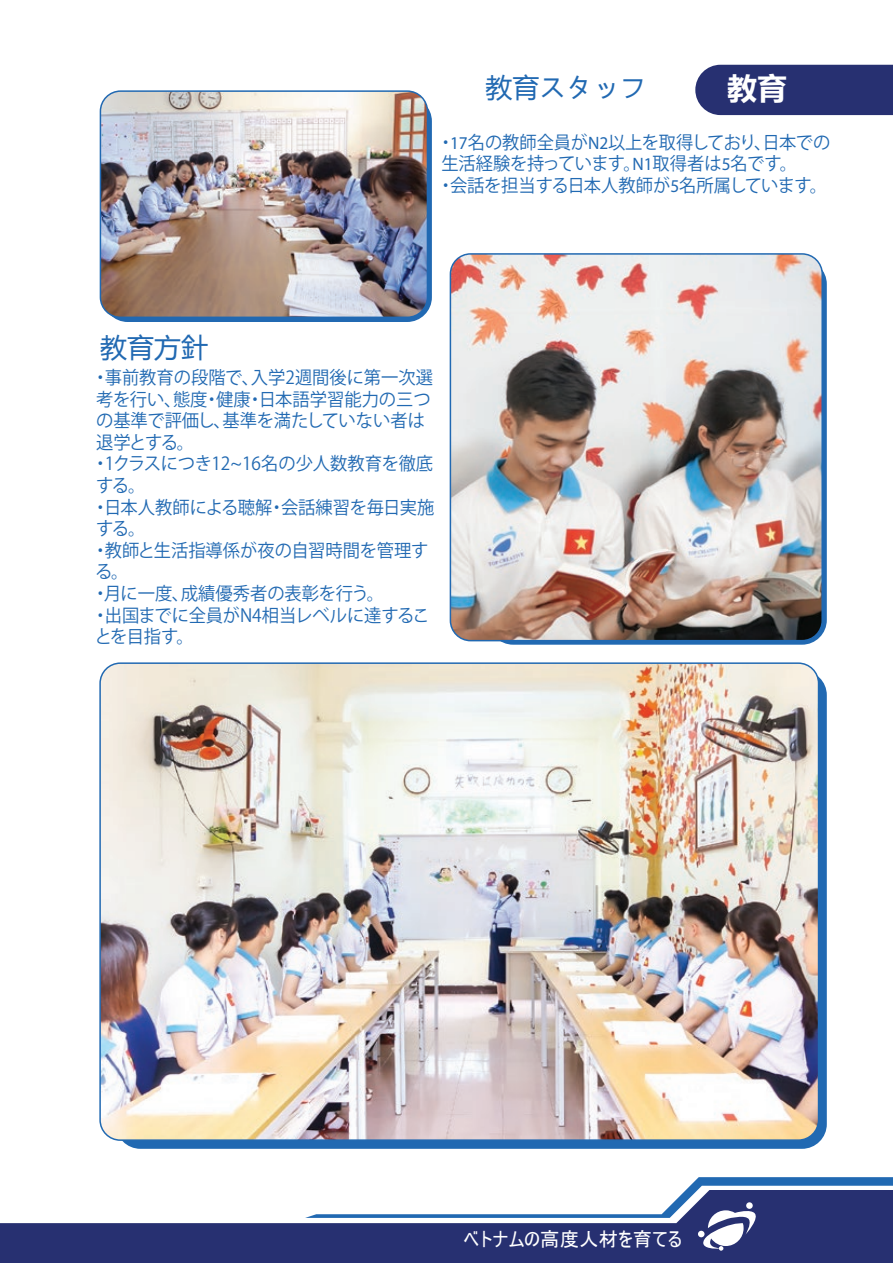
<style>
.page{position:relative;width:893px;height:1263px;background:#fff}
.page>*{position:absolute;margin:0;border:0;box-sizing:border-box;transform-origin:0 0}
.t1{font:700 30px "Microsoft Ya Hei";color:#fff}
.t2{font:27px "Microsoft Ya Hei";color:#2169b2}
.t3{font:19.5px "MS UI Gothic";color:#fff}
.t4{font:18px/21.6px "Koz Go Pr 6 N";color:#2169b2;scale:.96 1}
.t5{font:18px/21.6px "Koz Go Pr 6 N";letter-spacing:-.02em;color:#2169b2;scale:.96 1}
.s1{font-family:"Myriad Pro"}
</style>
<div class="page">
<div style="left:695px;top:65px;width:198px;height:50px;background:#273071"></div>
<div style="left:103px;top:97px;width:329px;height:225px;background:#2169b2;border-radius:25px"></div>
<img style="left:100px;top:93px;width:327px;height:224px">
<div style="left:100px;top:90px;width:328px;height:228px;border:2px solid #2169b2;border-radius:20px"></div>
<div style="left:116px;top:670px;width:711px;height:479px;background:#2169b2;border-radius:25px"></div>
<img style="left:102px;top:665px;width:716px;height:473px">
<div style="left:488px;top:259px;width:339px;height:386px;background:#2169b2;border-radius:25px"></div>
<img style="left:450px;top:254px;width:372px;height:387px">
<div style="left:450px;top:253px;width:373px;height:388px;border:2px solid #2169b2;border-radius:20px"></div>
<div style="left:0;top:1223px;width:893px;height:40px;background:#273071"></div>
<svg style="left:305px;top:1177px;width:588px;height:74px"></svg>
<h2 class="t2" style="left:485px;top:69px;width:163px">教育スタッフ</h2>
<h1 class="t1" style="left:727px;top:67px;width:61px">教育</h1>
<p class="t5" style="left:437px;top:132px;width:411px">・<span class="s1">17</span>名の教師全員が<span class="s1">N2</span>以上を取得しており、日本での生活経験を持っています。<span class="s1">N1</span>取得者は<span class="s1">5</span>名です。<br>・会話を担当する日本人教師が<span class="s1">5</span>名所属しています。</p>
<h2 class="t2" style="left:100px;top:329px;width:109px">教育方針</h2>
<p class="t4" style="left:92px;top:367px;width:358px">・事前教育の段階で、入学2週間後に第一次選考を行い、態度・健康・日本語学習能力の三つの基準で評価し、基準を満たしていない者は退学とする。<br>・1クラスにつき12~16名の少人数教育を徹底する。<br>・日本人教師による聴解・会話練習を毎日実施する。<br>・教師と生活指導係が夜の自習時間を管理する。<br>・月に一度、成績優秀者の表彰を行う。<br>・出国までに全員がN4相当レベルに達することを目指す。</p>
<p class="t3" style="left:463px;top:1229px;width:221px">ベトナムの高度人材を育てる</p>
</div>
